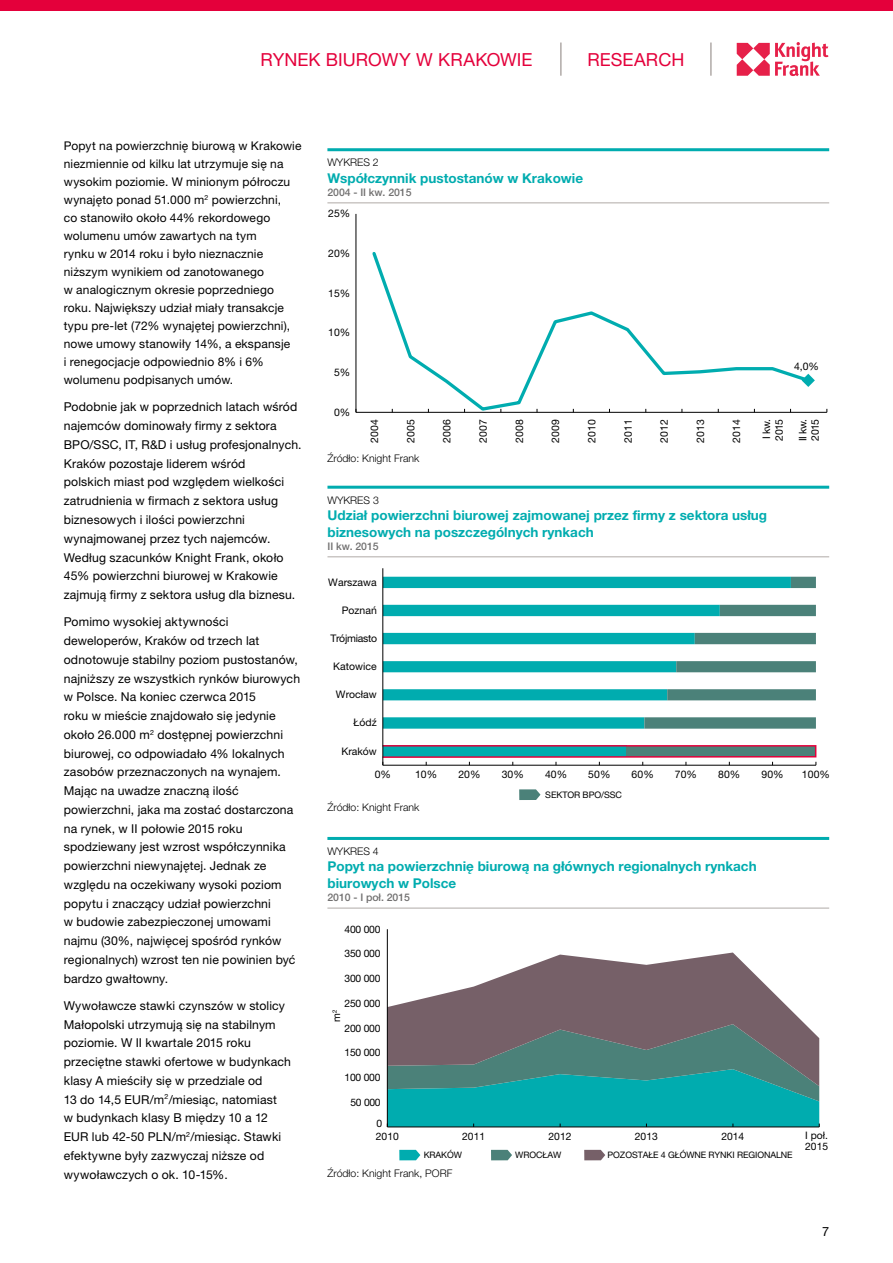
<style>
.page{position:relative;width:893px;height:1263px;background:#fff}
.page>*{position:absolute;margin:0;border:0;box-sizing:border-box;transform-origin:0 0}
.t1{font:18px "Helvetica Neue LT Pro";letter-spacing:.005em;color:#e4003b}
.t2{font:700 13.5px/16.5px "Helvetica Neue LT Pro";color:#00acaf}
.t3{font:12.75px "Helvetica Neue LT Pro";color:#000}
.t4{font:12.15px/18.8px "Helvetica Neue LT Pro";letter-spacing:.01em;color:#000}
.t5{font:12px/18px "Helvetica Neue LT Pro";letter-spacing:.01em;color:#000}
.t6{font:10.5px/12.6px "Helvetica Neue LT Pro";letter-spacing:-.005em;color:#000}
.t7{font:300 10.5px "Helvetica Neue LT Pro";color:#000}
.t8{font:500 10.5px "Helvetica Neue LT Pro";letter-spacing:-.005em;color:#706f6f}
.t9{font:10.35px/11.1px "Helvetica Neue LT Pro";letter-spacing:-.025em;color:#000}
.t10{font:9px "Helvetica Neue LT Pro";letter-spacing:-.01em;color:#000}
.t11{font:8.85px "Helvetica Neue LT Pro";letter-spacing:-.01em;color:#000}
</style>
<div class="page">
<svg style="left:737px;top:42px;width:91px;height:34px"></svg>
<hr style="left:710px;top:43px;width:2px;height:33px;background:#b0aaa7">
<hr style="left:560px;top:43px;width:2px;height:33px;background:#b0aaa7">
<div style="left:0;top:0;width:893px;height:11px;background:#e4003b"></div>
<svg style="left:399px;top:1150px;width:21px;height:10px"></svg>
<svg style="left:491px;top:1150px;width:21px;height:10px"></svg>
<svg style="left:584px;top:1150px;width:21px;height:10px"></svg>
<svg style="left:388px;top:952px;width:417px;height:72px;fill:#766068"></svg>
<hr style="left:387px;top:929px;width:1px;height:198px;background:#000">
<svg style="left:387px;top:1024px;width:433px;height:103px;background:#358b8c"></svg>
<hr style="left:356px;top:214px;width:1px;height:198px;background:#000">
<hr style="left:356px;top:412px;width:471px;height:1px;background:#000">
<svg style="left:370px;top:252px;width:443px;height:160px"></svg>
<hr style="left:327px;top:837px;width:502px;height:3px;background:#00acaf">
<hr style="left:327px;top:908px;width:502px;height:1px;background:#b0aaa7">
<hr style="left:327px;top:148px;width:502px;height:3px;background:#00acaf">
<hr style="left:327px;top:202px;width:502px;height:1px;background:#b0aaa7">
<svg style="left:519px;top:789px;width:21px;height:11px"></svg>
<div style="left:383px;top:746px;width:243px;height:11px;background:#00acaf"></div>
<svg style="left:383px;top:577px;width:261px;height:152px"></svg>
<div style="left:626px;top:746px;width:190px;height:11px;background:#4b8179"></div>
<svg style="left:644px;top:577px;width:172px;height:152px"></svg>
<hr style="left:383px;top:765px;width:433px;height:1px;background:#000">
<div style="left:382px;top:745px;width:434px;height:13px;border:2px solid #e4003b"></div>
<hr style="left:382px;top:568px;width:1px;height:197px;background:#000">
<hr style="left:327px;top:486px;width:502px;height:3px;background:#00acaf">
<hr style="left:327px;top:556px;width:502px;height:1px;background:#b0aaa7">
<h1 class="t1" style="left:261px;top:48px;width:273px">RYNEK BIUROWY W KRAKOWIE</h1>
<h1 class="t1" style="left:587px;top:48px;width:98px">RESEARCH</h1>
<p class="t5" style="left:64px;top:137px;width:239px">Popyt na powierzchnię biurową w Krakowie niezmiennie od kilku lat utrzymuje się na wysokim poziomie. W minionym półroczu wynajęto ponad 51.000 m<sup>2</sup> powierzchni,<br>co stanowiło około 44% rekordowego wolumenu umów zawartych na tym<br>rynku w 2014 roku i było nieznacznie niższym wynikiem od zanotowanego<br>w analogicznym okresie poprzedniego roku. Największy udział miały transakcje typu pre-let (72% wynajętej powierzchni), nowe umowy stanowiły 14%, a ekspansje<br>i renegocjacje odpowiednio 8% i 6% wolumenu podpisanych umów.</p>
<p class="t4" style="left:64px;top:397px;width:239px">Podobnie jak w poprzednich latach wśród najemców dominowały firmy z sektora BPO/SSC, IT, R&amp;D i usług profesjonalnych.<br>Kraków pozostaje liderem wśród<br>polskich miast pod względem wielkości zatrudnienia w firmach z sektora usług biznesowych i ilości powierzchni wynajmowanej przez tych najemców.<br>Według szacunków Knight Frank, około 45% powierzchni biurowej w Krakowie zajmują firmy z sektora usług dla biznesu.</p>
<p class="t4" style="left:64px;top:612px;width:238px">Pomimo wysokiej aktywności deweloperów, Kraków od trzech lat odnotowuje stabilny poziom pustostanów, najniższy ze wszystkich rynków biurowych w Polsce. Na koniec czerwca 2015<br>roku w mieście znajdowało się jedynie około 26.000 m<sup>2</sup> dostępnej powierzchni biurowej, co odpowiadało 4% lokalnych zasobów przeznaczonych na wynajem.<br>Mając na uwadze znaczną ilość powierzchni, jaka ma zostać dostarczona na rynek, w II połowie 2015 roku spodziewany jest wzrost współczynnika powierzchni niewynajętej. Jednak ze względu na oczekiwany wysoki poziom popytu i znaczący udział powierzchni<br>w budowie zabezpieczonej umowami najmu (30%, najwięcej spośród rynków regionalnych) wzrost ten nie powinien być bardzo gwałtowny.</p>
<p class="t4" style="left:64px;top:996px;width:229px">Wywoławcze stawki czynszów w stolicy Małopolski utrzymują się na stabilnym poziomie. W II kwartale 2015 roku przeciętne stawki ofertowe w budynkach klasy A mieściły się w przedziale od<br>13 do 14,5 EUR/m<sup>2</sup>/miesiąc, natomiast<br>w budynkach klasy B między 10 a 12<br>EUR lub 42-50 PLN/m<sup>2</sup>/miesiąc. Stawki efektywne były zazwyczaj niższe od wywoławczych o ok. 10-15%.</p>
<p class="t7" style="left:327px;top:156px;width:53px">WYKRES 2</p>
<p class="t2" style="left:327px;top:169px;width:257px">Współczynnik pustostanów w Krakowie</p>
<p class="t8" style="left:327px;top:186px;width:86px">2004 - II kw. 2015</p>
<p class="t6" style="left:328px;top:207px;width:24px">25%</p>
<p class="t6" style="left:328px;top:247px;width:24px">20%</p>
<p class="t6" style="left:328px;top:286px;width:24px">15%</p>
<p class="t6" style="left:328px;top:326px;width:24px">10%</p>
<p class="t6" style="left:334px;top:366px;width:18px">5%</p>
<p class="t6" style="left:334px;top:405px;width:18px">0%</p>
<p class="t6" style="left:794px;top:359px;width:26px">4,0%</p>
<p class="t6" style="left:368px;top:443px;width:25px;rotate:-90deg">2004</p>
<p class="t6" style="left:404px;top:443px;width:25px;rotate:-90deg">2005</p>
<p class="t6" style="left:440px;top:443px;width:25px;rotate:-90deg">2006</p>
<p class="t6" style="left:476px;top:443px;width:25px;rotate:-90deg">2007</p>
<p class="t6" style="left:513px;top:443px;width:25px;rotate:-90deg">2008</p>
<p class="t6" style="left:549px;top:443px;width:25px;rotate:-90deg">2009</p>
<p class="t6" style="left:585px;top:443px;width:25px;rotate:-90deg">2010</p>
<p class="t6" style="left:621px;top:443px;width:25px;rotate:-90deg">2011</p>
<p class="t6" style="left:658px;top:443px;width:25px;rotate:-90deg">2012</p>
<p class="t6" style="left:694px;top:443px;width:25px;rotate:-90deg">2013</p>
<p class="t6" style="left:730px;top:443px;width:25px;rotate:-90deg">2014</p>
<p class="t6" style="left:760px;top:440px;width:23px;rotate:-90deg">I kw.<br>2015</p>
<p class="t6" style="left:796px;top:441px;width:23px;rotate:-90deg">II kw.<br>2015</p>
<p class="t7" style="left:327px;top:452px;width:93px">Źródło: Knight Frank</p>
<p class="t7" style="left:327px;top:493px;width:53px">WYKRES 3</p>
<p class="t2" style="left:327px;top:507px;width:441px">Udział powierzchni biurowej zajmowanej przez firmy z sektora usług biznesowych na poszczególnych rynkach</p>
<p class="t8" style="left:327px;top:540px;width:53px">II kw. 2015</p>
<p class="t6" style="left:328px;top:575px;width:50px">Warszawa</p>
<p class="t6" style="left:342px;top:604px;width:37px">Poznań</p>
<p class="t6" style="left:330px;top:632px;width:48px">Trójmiasto</p>
<p class="t6" style="left:333px;top:660px;width:45px">Katowice</p>
<p class="t6" style="left:336px;top:688px;width:42px">Wrocław</p>
<p class="t6" style="left:354px;top:716px;width:25px">Łódź</p>
<p class="t6" style="left:341px;top:744px;width:37px">Kraków</p>
<p class="t6" style="left:375px;top:767px;width:18px">0%</p>
<p class="t6" style="left:415px;top:767px;width:24px">10%</p>
<p class="t6" style="left:458px;top:767px;width:24px">20%</p>
<p class="t6" style="left:502px;top:767px;width:24px">30%</p>
<p class="t6" style="left:545px;top:767px;width:24px">40%</p>
<p class="t6" style="left:588px;top:767px;width:24px">50%</p>
<p class="t6" style="left:632px;top:767px;width:24px">60%</p>
<p class="t6" style="left:675px;top:767px;width:24px">70%</p>
<p class="t6" style="left:718px;top:767px;width:24px">80%</p>
<p class="t6" style="left:761px;top:767px;width:24px">90%</p>
<p class="t6" style="left:802px;top:767px;width:29px">100%</p>
<p class="t7" style="left:327px;top:801px;width:93px">Źródło: Knight Frank</p>
<p class="t10" style="left:545px;top:789px;width:78px">SEKTOR BPO/SSC</p>
<p class="t7" style="left:327px;top:845px;width:53px">WYKRES 4</p>
<p class="t2" style="left:327px;top:858px;width:431px">Popyt na powierzchnię biurową na głównych regionalnych rynkach biurowych w Polsce</p>
<p class="t8" style="left:327px;top:891px;width:84px">2010 - I poł. 2015</p>
<p class="t9" style="left:345px;top:923px;width:37px">400 000</p>
<p class="t9" style="left:345px;top:948px;width:37px">350 000</p>
<p class="t9" style="left:345px;top:973px;width:37px">300 000</p>
<p class="t9" style="left:345px;top:997px;width:37px">250 000</p>
<p class="t9" style="left:331px;top:1022px;width:14px;rotate:-90deg">m<sup>2</sup></p>
<p class="t9" style="left:345px;top:1022px;width:37px">200 000</p>
<p class="t9" style="left:345px;top:1047px;width:37px">150 000</p>
<p class="t9" style="left:345px;top:1071px;width:37px">100 000</p>
<p class="t9" style="left:350px;top:1096px;width:32px">50 000</p>
<p class="t9" style="left:376px;top:1117px;width:7px">0</p>
<p class="t9" style="left:376px;top:1130px;width:25px">2010</p>
<p class="t9" style="left:462px;top:1130px;width:25px">2011</p>
<p class="t9" style="left:549px;top:1130px;width:25px">2012</p>
<p class="t9" style="left:635px;top:1130px;width:25px">2013</p>
<p class="t9" style="left:721px;top:1130px;width:25px">2014</p>
<p class="t9" style="left:805px;top:1130px;width:25px">I poł.<br>2015</p>
<p class="t11" style="left:424px;top:1150px;width:40px">KRAKÓW</p>
<p class="t11" style="left:515px;top:1150px;width:47px">WROCŁAW</p>
<p class="t11" style="left:608px;top:1150px;width:186px">POZOSTAŁE 4 GŁÓWNE RYNKI REGIONALNE</p>
<p class="t7" style="left:327px;top:1167px;width:126px">Źródło: Knight Frank, PORF</p>
<p class="t3" style="left:822px;top:1223px;width:9px">7</p>
</div>
